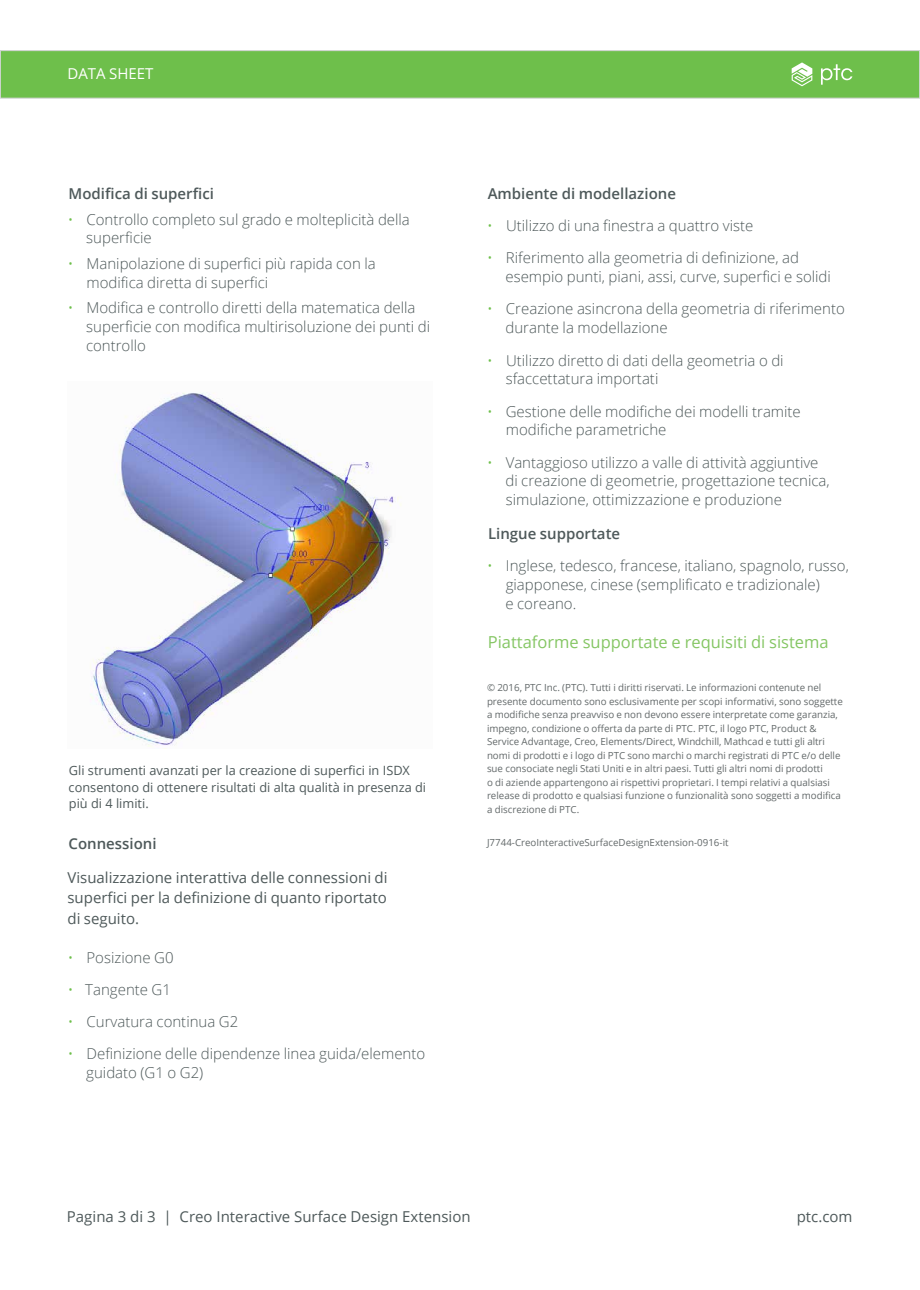
<style>
.page{position:relative;width:920px;height:1290px;background:#fff}
.page>*{position:absolute;margin:0;border:0;box-sizing:border-box;transform-origin:0 0}
.t1{font:16.5px "Open Sans";color:#85c664}
.t2{font:300 15px/18.8px "Open Sans";color:#4e595a}
.t3{font:15px/20.2px "Open Sans";color:#4e595a;text-align:justify}
.t4{font:600 15px "Open Sans";color:#4e595a}
.t5{font:15px "Open Sans";color:#fff}
.t6{font:12.75px/16.5px "Open Sans";color:#4e595a}
.t7{font:9.75px/13.5px "Open Sans";color:#63696a}
.s1{color:#6ebf4b}
</style>
<div class="page">
<div style="left:0;top:50px;width:920px;height:48px;background:#6ebf4b;border:1px solid #d1d3d4"></div>
<svg style="left:792px;top:62px;width:20px;height:24px"></svg>
<svg style="left:821px;top:64px;width:31px;height:21px"></svg>
<img style="left:90px;top:392px;width:311px;height:355px">
<p class="t5" style="left:68px;top:64px;width:88px">DATA SHEET</p>
<p class="t4" style="left:69px;top:183px;width:147px">Modifica di superfici</p>
<p class="t2" style="left:86px;top:209px;width:325px;text-indent:-19px"><span class="s1">•</span> Controllo completo sul grado e molteplicità della superficie</p>
<p class="t2" style="left:86px;top:254px;width:291px;text-indent:-19px"><span class="s1">•</span> Manipolazione di superfici più rapida con la modifica diretta di superfici</p>
<p class="t2" style="left:86px;top:298px;width:346px;text-indent:-18px"><span class="s1">•</span> Modifica e controllo diretti della matematica della superficie con modifica multirisoluzione dei punti di controllo</p>
<p class="t6" style="left:69px;top:762px;width:359px">Gli strumenti avanzati per la creazione di superfici in ISDX consentono di ottenere risultati di alta qualità in presenza di più di 4 limiti.</p>
<p class="t4" style="left:69px;top:834px;width:90px">Connessioni</p>
<p class="t3" style="left:67px;top:867px;width:322px">Visualizzazione interattiva delle connessioni di superfici per la definizione di quanto riportato di seguito.</p>
<p class="t2" style="left:68px;top:947px;width:107px"><span class="s1">•</span> Posizione G0</p>
<p class="t2" style="left:68px;top:980px;width:105px"><span class="s1">•</span> Tangente G1</p>
<p class="t2" style="left:68px;top:1012px;width:172px"><span class="s1">•</span> Curvatura continua G2</p>
<p class="t2" style="left:86px;top:1044px;width:340px;text-indent:-19px"><span class="s1">•</span> Definizione delle dipendenze linea guida/elemento guidato (G1 o G2)</p>
<p class="t4" style="left:488px;top:183px;width:190px">Ambiente di modellazione</p>
<p class="t2" style="left:487px;top:216px;width:268px"><span class="s1">•</span> Utilizzo di una finestra a quattro viste</p>
<p class="t2" style="left:505px;top:248px;width:327px;text-indent:-18px"><span class="s1">•</span> Riferimento alla geometria di definizione, ad esempio punti, piani, assi, curve, superfici e solidi</p>
<p class="t2" style="left:505px;top:299px;width:341px;text-indent:-18px"><span class="s1">•</span> Creazione asincrona della geometria di riferimento durante la modellazione</p>
<p class="t2" style="left:506px;top:350px;width:279px;text-indent:-19px"><span class="s1">•</span> Utilizzo diretto di dati della geometria o di sfaccettatura importati</p>
<p class="t2" style="left:506px;top:401px;width:296px;text-indent:-19px"><span class="s1">•</span> Gestione delle modifiche dei modelli tramite modifiche parametriche</p>
<p class="t2" style="left:505px;top:452px;width:326px;text-indent:-18px"><span class="s1">•</span> Vantaggioso utilizzo a valle di attività aggiuntive di creazione di geometrie, progettazione tecnica, simulazione, ottimizzazione e produzione</p>
<p class="t4" style="left:488px;top:523px;width:134px">Lingue supportate</p>
<p class="t2" style="left:505px;top:556px;width:345px;text-indent:-18px"><span class="s1">•</span> Inglese, tedesco, francese, italiano, spagnolo, russo, giapponese, cinese (semplificato e tradizionale)<br>e coreano.</p>
<p class="t1" style="left:488px;top:631px;width:342px">Piattaforme supportate e requisiti di sistema</p>
<p class="t7" style="left:487px;top:681px;width:357px">© 2016, PTC Inc. (PTC). Tutti i diritti riservati. Le informazioni contenute nel presente documento sono esclusivamente per scopi informativi, sono soggette a modifiche senza preavviso e non devono essere interpretate come garanzia, impegno, condizione o offerta da parte di PTC. PTC, il logo PTC, Product &amp; Service Advantage, Creo, Elements/Direct, Windchill, Mathcad e tutti gli altri nomi di prodotti e i logo di PTC sono marchi o marchi registrati di PTC e/o delle sue consociate negli Stati Uniti e in altri paesi. Tutti gli altri nomi di prodotti<br>o di aziende appartengono ai rispettivi proprietari. I tempi relativi a qualsiasi release di prodotto e qualsiasi funzione o funzionalità sono soggetti a modifica a discrezione di PTC.</p>
<p class="t7" style="left:487px;top:836px;width:243px">J7744-CreoInteractiveSurfaceDesignExtension-0916-it</p>
<p class="t3" style="left:67px;top:1206px;width:405px">Pagina 3 di 3 | Creo Interactive Surface Design Extension</p>
<p class="t3" style="left:797px;top:1206px;width:57px">ptc.com</p>
</div>
